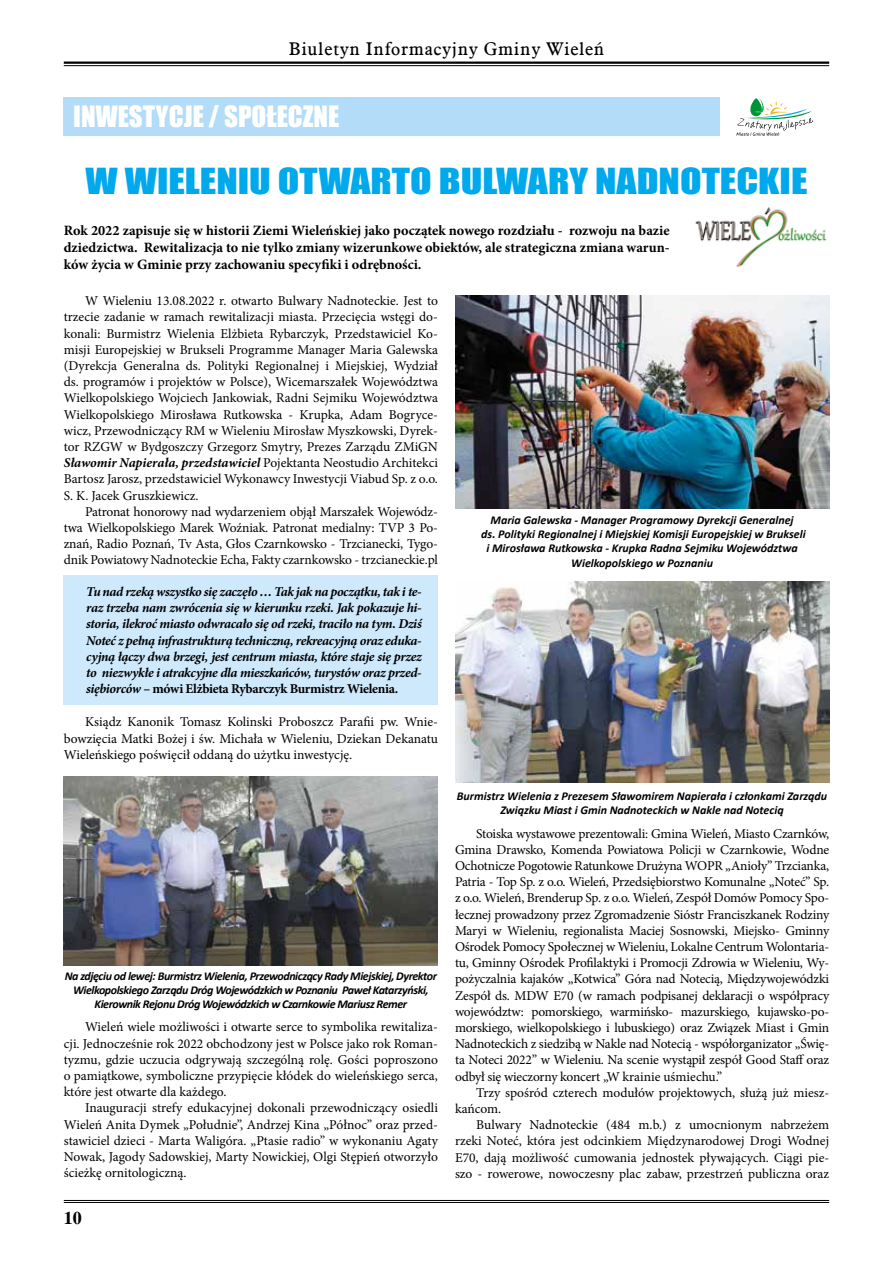
<style>
.page{position:relative;width:893px;height:1263px;background:#fff}
.page>*{position:absolute;margin:0;border:0;box-sizing:border-box;transform-origin:0 0}
.t1{font:33px "Impact";color:#00a8ec;scale:1.2 1}
.t2{font:27px "Impact";color:#fff}
.t3{font:18px "Aldine 721 EU";letter-spacing:.04em;color:#000}
.t4{font:700 18px "Dutch 801 EU";color:#000}
.t5{font:700 14.25px/17.1px "Minion Pro";color:#000;text-align:justify}
.t6{font:13.5px/16.2px "Minion Pro";letter-spacing:-.005em;color:#000;text-align:justify}
.t7{font:italic 700 13.5px/16.2px "Minion Pro";letter-spacing:-.025em;color:#000;text-align:justify}
.t8{font:italic 700 12px/14.4px "Calibri";color:#000;text-align:center}
.t9{font:italic 700 12px/14.4px "Calibri";letter-spacing:-.035em;color:#000;text-align:center}
.s1{font-weight:700;font-style:italic}
.s2{font-style:normal}
</style>
<div class="page">
<div style="left:64px;top:575px;width:374px;height:129px;background:#cee9fb"></div>
<hr style="left:64px;top:62px;width:765px;height:2px;background:#000">
<hr style="left:64px;top:65px;width:765px;height:1px;background:#000">
<hr style="left:64px;top:1200px;width:765px;height:1px;background:#000">
<hr style="left:64px;top:1202px;width:765px;height:1px;background:#000">
<img style="left:695px;top:207px;width:132px;height:61px">
<div style="left:64px;top:98px;width:656px;height:38px;background:#b2dcf7"></div>
<svg style="left:736px;top:98px;width:77px;height:38px"></svg>
<img style="left:64px;top:777px;width:374px;height:188px">
<img style="left:455px;top:581px;width:374px;height:202px">
<img style="left:455px;top:295px;width:374px;height:213px">
<h3 class="t3" style="left:289px;top:38px;width:317px">Biuletyn Informacyjny Gminy Wieleń</h3>
<h2 class="t2" style="left:73px;top:95px;width:268px">INWESTYCJ E / SPOŁECZNE</h2>
<h1 class="t1" style="left:86px;top:155px;width:74px">W WIELENIU</h1>
<h1 class="t1" style="left:278px;top:155px;width:19px">OTWARTO</h1>
<h1 class="t1" style="left:439px;top:155px;width:37px">BULWARY</h1>
<h1 class="t1" style="left:595px;top:155px;width:36px">NADNOTE</h1>
<h1 class="t1" style="left:736px;top:155px;width:33px">CKIE</h1>
<p class="t5" style="left:64px;top:221px;width:607px">Rok 2022 zapisuje się w historii Ziemi Wieleńskiej jako początek nowego rozdziału - rozwoju na bazie dziedzictwa. Rewitalizacja to nie tylko zmiany wizerunkowe obiektów, ale strategiczna zmiana warun&shy;ków życia w Gminie przy zachowaniu specyfiki i odrębności.</p>
<p class="t6" style="left:64px;top:293px;width:376px;text-indent:21px">W Wieleniu 13.08.2022 r. otwarto Bulwary Nadnoteckie. Jest to trzecie zadanie w ramach rewitalizacji miasta. Przecięcia wstęgi do&shy;konali: Burmistrz Wielenia Elżbieta Rybarczyk, Przedstawiciel Ko&shy;misji Europejskiej w Brukseli Programme Manager Maria Galewska (Dyrekcja Generalna ds. Polityki Regionalnej i Miejskiej, Wydział ds. programów i projektów w Polsce), Wicemarszałek Województwa Wielkopolskiego Wojciech Jankowiak, Radni Sejmiku Województwa Wielkopolskiego Mirosława Rutkowska - Krupka, Adam Bogryce&shy;wicz, Przewodniczący RM w Wieleniu Mirosław Myszkowski, Dyrek&shy;tor RZGW w Bydgoszczy Grzegorz Smytry, Prezes Zarządu ZMiGN <span class="s1">Sławomir Napierała, przedstawiciel</span> Pojektanta Neostudio Architekci Bartosz Jarosz, przedstawiciel Wykonawcy Inwestycji Viabud Sp. z o.o.<br>S. K. Jacek Gruszkiewicz.</p>
<p class="t6" style="left:64px;top:503px;width:376px;text-indent:21px">Patronat honorowy nad wydarzeniem objął Marszałek Wojewódz&shy;twa Wielkopolskiego Marek Woźniak. Patronat medialny: TVP 3 Po&shy;znań, Radio Poznań, Tv Asta, Głos Czarnkowsko - Trzcianecki, Tygo&shy;dnik Powiatowy Nadnoteckie Echa, Fakty czarnkowsko - trzcianeckie.pl</p>
<p class="t7" style="left:86px;top:583px;width:337px">Tu nad rzeką wszystko się zaczęło … Tak jak na początku, tak i te&shy;raz trzeba nam zwrócenia się w kierunku rzeki. Jak pokazuje hi&shy;storia, ilekroć miasto odwracało się od rzeki, traciło na tym. Dziś Noteć z pełną infrastrukturą techniczną, rekreacyjną oraz eduka&shy;cyjną łączy dwa brzegi, jest centrum miasta, które staje się przez to niezwykłe i atrakcyjne dla mieszkańców, turystów oraz przed&shy;siębiorców <span class="s2">– mówi Elżbieta Rybarczyk Burmistrz Wielenia.</span></p>
<p class="t6" style="left:64px;top:714px;width:376px;text-indent:21px">Ksiądz Kanonik Tomasz Kolinski Proboszcz Parafii pw. Wnie&shy;bowzięcia Matki Bożej i św. Michała w Wieleniu, Dziekan Dekanatu Wieleńskiego poświęcił oddaną do użytku inwestycję.</p>
<p class="t9" style="left:65px;top:968px;width:374px">Na zdjęciu od lewej: Burmistrz Wielenia, Przewodniczący Rady Miejskiej, Dyrektor<br>Wielkopolskiego Zarządu Dróg Wojewódzkich w Poznaniu Paweł Katarzyński,<br>Kierownik Rejonu Dróg Wojewódzkich w Czarnkowie Mariusz Remer</p>
<p class="t6" style="left:64px;top:1019px;width:376px;text-indent:21px">Wieleń wiele możliwości i otwarte serce to symbolika rewitaliza&shy;cji. Jednocześnie rok 2022 obchodzony jest w Polsce jako rok Roman&shy;tyzmu, gdzie uczucia odgrywają szczególną rolę. Gości poproszono o pamiątkowe, symboliczne przypięcie kłódek do wieleńskiego serca, które jest otwarte dla każdego.</p>
<p class="t6" style="left:64px;top:1100px;width:376px;text-indent:21px">Inauguracji strefy edukacyjnej dokonali przewodniczący osiedli Wieleń Anita Dymek „Południe”, Andrzej Kina „Północ” oraz przed&shy;stawiciel dzieci - Marta Waligóra. „Ptasie radio” w wykonaniu Agaty Nowak, Jagody Sadowskiej, Marty Nowickiej, Olgi Stępień otworzyło ścieżkę ornitologiczną.</p>
<h3 class="t4" style="left:64px;top:1207px;width:19px">10</h3>
<p class="t8" style="left:481px;top:512px;width:326px">Maria Galewska - Manager Programowy Dyrekcji Generalnej<br>ds. Polityki Regionalnej i Miejskiej Komisji Europejskiej w Brukseli i Mirosława Rutkowska - Krupka Radna Sejmiku Województwa Wielkopolskiego w Poznaniu</p>
<p class="t8" style="left:457px;top:788px;width:372px">Burmistrz Wielenia z Prezesem Sławomirem Napierała i członkami Zarządu<br>Związku Miast i Gmin Nadnoteckich w Nakle nad Notecią</p>
<p class="t6" style="left:455px;top:825px;width:376px;text-indent:21px">Stoiska wystawowe prezentowali: Gmina Wieleń, Miasto Czarnków, Gmina Drawsko, Komenda Powiatowa Policji w Czarnkowie, Wodne Ochotnicze Pogotowie Ratunkowe Drużyna WOPR „Anioły” Trzcianka, Patria - Top Sp. z o.o. Wieleń, Przedsiębiorstwo Komunalne „Noteć” Sp. z o.o. Wieleń, Brenderup Sp. z o.o. Wieleń, Zespół Domów Pomocy Spo&shy;łecznej prowadzony przez Zgromadzenie Sióstr Franciszkanek Rodziny Maryi w Wieleniu, regionalista Maciej Sosnowski, Miejsko- Gminny Ośrodek Pomocy Społecznej w Wieleniu, Lokalne Centrum Wolontaria&shy;tu, Gminny Ośrodek Profilaktyki i Promocji Zdrowia w Wieleniu, Wy&shy;pożyczalnia kajaków „Kotwica” Góra nad Notecią, Międzywojewódzki Zespół ds. MDW E70 (w ramach podpisanej deklaracji o współpracy województw: pomorskiego, warmińsko- mazurskiego, kujawsko-po&shy;morskiego, wielkopolskiego i lubuskiego) oraz Związek Miast i Gmin Nadnoteckich z siedzibą w Nakle nad Notecią - współorganizator „Świę&shy;ta Noteci 2022” w Wieleniu. Na scenie wystąpił zespół Good Staff oraz odbył się wieczorny koncert „W krainie uśmiechu.”</p>
<p class="t6" style="left:455px;top:1084px;width:376px;text-indent:21px">Trzy spośród czterech modułów projektowych, służą już miesz&shy;kańcom.</p>
<p class="t6" style="left:455px;top:1117px;width:376px;text-indent:21px">Bulwary Nadnoteckie (484 m.b.) z umocnionym nabrzeżem rzeki Noteć, która jest odcinkiem Międzynarodowej Drogi Wodnej E70, dają możliwość cumowania jednostek pływających. Ciągi pie&shy;szo - rowerowe, nowoczesny plac zabaw, przestrzeń publiczna oraz</p>
</div>
